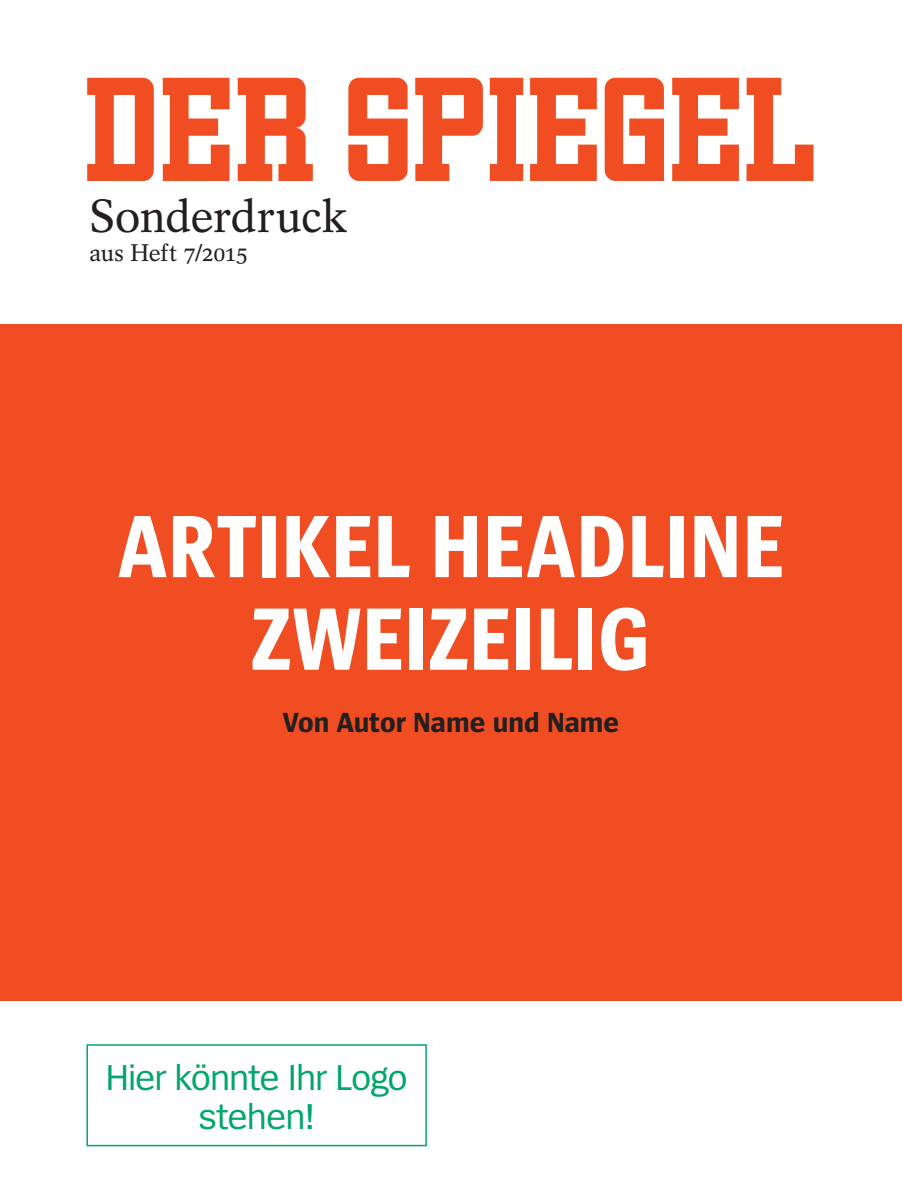
<style>
.page{position:relative;width:902px;height:1191px;background:#fff}
.page>*{position:absolute;margin:0;border:0;box-sizing:border-box;transform-origin:0 0}
.t1{font:700 92.1px/92.6px "Spiegel Sans Cd";letter-spacing:.01em;color:#fff}
.t2{font:46.5px "Spiegel Serif";letter-spacing:-.01em;color:#231f20}
.t3{font:37.5px/39px "Spiegel Sans";letter-spacing:-.03em;color:#00a66a;text-align:center}
.t4{font:700 28.8px "Spiegel Sans";color:#231f20}
.t5{font:24px "Spiegel Serif";color:#231f20}
</style>
<div class="page">
<svg style="left:87px;top:78px;width:67px;height:103px"></svg>
<svg style="left:163px;top:78px;width:66px;height:103px"></svg>
<svg style="left:238px;top:78px;width:75px;height:103px"></svg>
<svg style="left:348px;top:78px;width:59px;height:103px"></svg>
<svg style="left:415px;top:78px;width:68px;height:103px"></svg>
<svg style="left:489px;top:78px;width:34px;height:103px"></svg>
<svg style="left:530px;top:78px;width:66px;height:103px"></svg>
<svg style="left:604px;top:78px;width:60px;height:103px"></svg>
<svg style="left:672px;top:78px;width:66px;height:103px"></svg>
<svg style="left:746px;top:78px;width:67px;height:103px"></svg>
<div style="left:0;top:324px;width:901px;height:676px;background:#f04d22"></div>
<div style="left:86px;top:1044px;width:341px;height:102px;border:2px solid #00a66a"></div>
<p class="t2" style="left:89px;top:189px;width:260px">Sonderdruck</p>
<p class="t5" style="left:89px;top:239px;width:160px">aus Heft 7/2015</p>
<p class="t1" style="left:252px;top:501px;width:533px;text-indent:-133px">ARTIKEL HEADLINE<br>ZWEIZEILI</p>
<p class="t1" style="left:597px;top:594px;width:54px">G</p>
<p class="t4" style="left:283px;top:707px;width:338px">Von Autor Name und Name</p>
<p class="t3" style="left:105px;top:1058px;width:304px">Hier könnte Ihr Logo stehen!</p>
</div>
